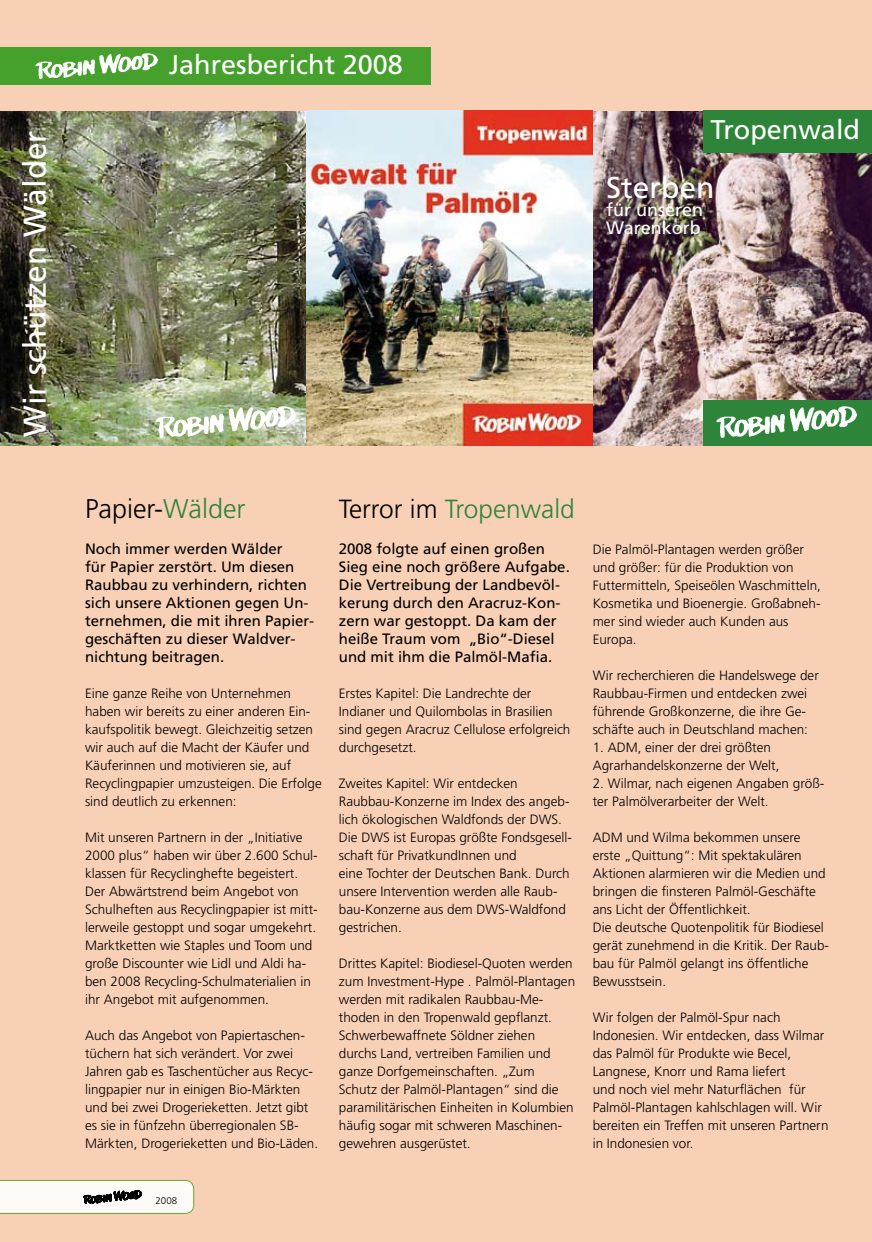
<style>
.page{position:relative;width:872px;height:1242px;background:#f8d0b6}
.page>*{position:absolute;margin:0;border:0;box-sizing:border-box;transform-origin:0 0}
.t1{font:31.5px "Frutiger LT";color:#fff}
.t2{font:30px "Frutiger LT";color:#fff}
.t3{font:27px "Frutiger LT";color:#fff}
.t4{font:300 27px "Frutiger LT";color:#000}
.t5{font:300 26.25px "Frutiger LT";color:#2e853a}
.t6{font:18px/18px "Frutiger LT";color:#fff}
.t7{font:15px/18px "Frutiger LT";color:#000}
.t8{font:300 13.5px/18px "Frutiger LT";color:#000}
.t9{font:300 9.75px "Frutiger LT";color:#000}
.s1{color:#2e853a}
.s2{color:#000}
</style>
<div class="page">
<img style="left:312px;top:111px;width:560px;height:334px">
<div style="left:703px;top:111px;width:169px;height:42px;background:#2e853a"></div>
<div style="left:703px;top:400px;width:169px;height:45px;background:#2e853a"></div>
<img style="left:0;top:111px;width:312px;height:334px">
<div style="left:0;top:48px;width:431px;height:37px;background:#45a12b"></div>
<img style="left:36px;top:53px;width:122px;height:26px">
<svg style="left:0;top:1180px;width:194px;height:34px"></svg>
<img style="left:156px;top:406px;width:139px;height:31px">
<img style="left:716px;top:406px;width:140px;height:32px">
<h1 class="t1" style="left:16px;top:437px;width:308px;rotate:-90deg">Wir schützen Wälder</h1>
<h3 class="t3" style="left:169px;top:49px;width:236px">Jahresbericht 2008</h3>
<h3 class="t3" style="left:710px;top:114px;width:151px">Tropenwald</h3>
<h2 class="t2" style="left:606px;top:170px;width:110px">Sterben</h2>
<h3 class="t6" style="left:606px;top:201px;width:99px">für unseren<br>Warenkorb</h3>
<h3 class="t4" style="left:85px;top:493px;width:162px">Papier-<span class="s1">Wälder</span></h3>
<p class="t7" style="left:85px;top:539px;width:230px">Noch immer werden Wälder<br>für Pa-pier zerstört. Um diesen<br>Raubbau zu verhindern, richten sich unsere Aktionen gegen Un&shy;ternehmen, die mit ihren Papier&shy;geschäften zu dieser Waldver&shy;nichtung beitragen.</p>
<p class="t8" style="left:85px;top:684px;width:238px">Eine ganze Reihe von Unternehmen haben wir bereits zu einer anderen Ein&shy;kaufspolitik be-wegt. Gleichzeitig setzen wir auch auf die Macht der Käufer und Käuferinnen und moti-vieren sie, auf Recyc-lingpapier umzusteigen. Die Erfolge sind deut-lich zu erkennen:</p>
<p class="t8" style="left:85px;top:828px;width:234px">Mit unseren Partnern in der „Initiative 2000 plus“ haben wir über 2.600 Schul&shy;klassen für Recyc-linghefte begeistert.<br>Der Abwärtstrend beim Angebot von Schulheften aus Recyc-lingpapier ist mitt&shy;lerweile gestoppt und sogar umgekehrt.<br>Marktketten wie Staples und Toom und große Discounter wie Lidl und Aldi ha&shy;ben 2008 Recycling-Schulmaterialien in ihr Angebot mit aufgenommen.</p>
<p class="t8" style="left:85px;top:1026px;width:235px">Auch das Angebot von Papier-taschen&shy;tüchern hat sich verändert. Vor zwei Jahren gab es Taschen-tücher aus Recyc&shy;lingpapier nur in einigen Bio-Märkten und bei zwei Drogerieketten. Jetzt gibt es sie in fünfzehn überregionalen SB-Märkten, Drogerieketten und Bio-Läden.</p>
<h3 class="t5" style="left:339px;top:493px;width:237px"><span class="s2">Terror im</span> Tropenwald</h3>
<p class="t7" style="left:339px;top:539px;width:232px">2008 folgte auf einen großen<br>Sieg eine noch größere Aufgabe.<br>Die Vertreibung der Landbevöl&shy;kerung durch den Aracruz-Kon&shy;zern war gestoppt. Da kam der heiße Traum vom „Bio“-Diesel und mit ihm die Palmöl-Mafia.</p>
<p class="t8" style="left:339px;top:684px;width:233px">Erstes Kapitel: Die Landrechte der Indianer und Quilombolas in Brasilien sind gegen Aracruz Cellulose erfolg- reich durchgesetzt.</p>
<p class="t8" style="left:339px;top:774px;width:235px">Zweites Kapitel: Wir entdecken Raubbau-Konzerne im Index des angeb&shy;lich ökologischen Waldfonds der DWS.<br>Die DWS ist Europas größ-te Fondsgesell&shy;schaft für Privat-kundInnen und<br>eine Tochter der Deutschen Bank. Durch unsere Intervention werden alle Raub&shy;bau-Konzerne aus dem DWS-Waldfond gestrichen.</p>
<p class="t8" style="left:339px;top:954px;width:238px">Drittes Kapitel: Biodiesel-Quoten werden zum Investment-Hype . Palmöl-Plantagen werden mit radika-len Raubbau-Me&shy;thoden in den Tro-penwald gepflanzt.<br>Schwerbewaffne-te Söldner ziehen durchs Land, ver-treiben Familien und ganze Dorf-gemein-schaften. „Zum Schutz der Palmöl-Plantagen“ sind die paramili-tärischen Einhei-ten in Kolumbien häufig sogar mit schweren Maschi- nen&shy;gewehren ausgerüstet.</p>
<p class="t9" style="left:156px;top:1195px;width:23px">2008</p>
<p class="t8" style="left:592px;top:540px;width:230px">Die Palmöl-Plan-ta-gen werden größer und größer: für die Produktion von<br>Futtermitteln, Speiseölen Wasch- mitteln,<br>Kosmetika und Bioenergie. Groß-abneh&shy;mer sind wieder auch Kunden aus<br>Europa.</p>
<p class="t8" style="left:592px;top:666px;width:228px">Wir recherchieren die Handelswege der Raubbau-Firmen und entdecken zwei führende Groß-konzerne, die ihre Ge&shy;schäfte auch in Deutschland machen:</p>
<p class="t8" style="left:592px;top:738px;width:188px">1. ADM, einer der drei größten<br>Agrarhandels-konzerne der Welt,</p>
<p class="t8" style="left:592px;top:774px;width:233px">2. Wilmar, nach eigenen Angaben größ&shy;ter Palmölverarbeiter der Welt.</p>
<p class="t8" style="left:592px;top:828px;width:238px">ADM und Wilma bekommen unsere erste „Quittung“: Mit spektakulären Aktionen alarmieren wir die Medien und bringen die fi nsteren Palmöl-Geschäfte ans Licht der Öffentlichkeit.<br>Die deutsche Quotenpolitik für Biodiesel gerät zunehmend in die Kritik. Der Raub&shy;bau für Palmöl gelangt ins öffentliche Bewusstsein.</p>
<p class="t8" style="left:592px;top:1008px;width:237px">Wir folgen der Palmöl-Spur nach Indonesien. Wir entdecken, dass Wilmar das Palmöl für Produk-te wie Becel, Langnese, Knorr und Rama liefert<br>und noch viel mehr Naturflächen für Palmöl-Plantagen kahlschlagen will. Wir bereiten ein Treffen mit un-seren Partnern in Indonesien vor.</p>
</div>
